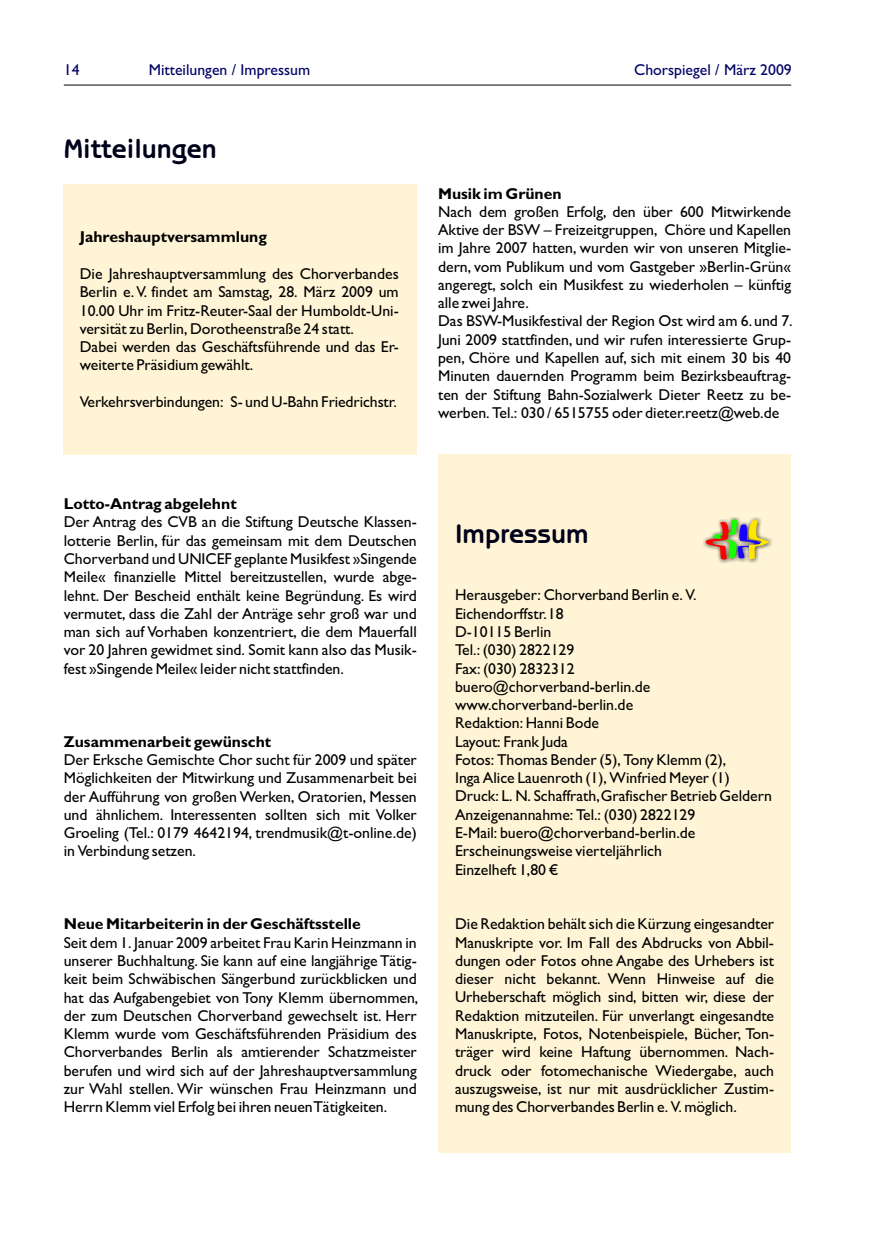
<style>
.page{position:relative;width:872px;height:1242px;background:#fff}
.page>*{position:absolute;margin:0;border:0;box-sizing:border-box;transform-origin:0 0}
.t1{font:700 27px "Benguiat Gothic";color:#00001a}
.t2{font:15.75px/18.3px "Gill Sans";color:#000;text-align:justify}
.t3{font:700 15.75px "Gill Sans";color:#000}
.t4{font:15.75px "Gill Sans";color:#006}
</style>
<div class="page">
<hr style="left:64px;top:85px;width:727px;height:1px;background:#000">
<div style="left:438px;top:454px;width:353px;height:698px;background:#fff5d6"></div>
<img style="left:703px;top:517px;width:69px;height:46px">
<svg style="left:705px;top:519px;width:64px;height:40px"></svg>
<div style="left:64px;top:184px;width:353px;height:270px;background:#fff5d6"></div>
<p class="t4" style="left:64px;top:64px;width:17px">14</p>
<p class="t4" style="left:149px;top:64px;width:163px">Mitteilungen / Impressum</p>
<p class="t4" style="left:634px;top:64px;width:159px">Chorspiegel / März 2009</p>
<h1 class="t1" style="left:64px;top:132px;width:155px">Mitteilungen</h1>
<p class="t3" style="left:80px;top:231px;width:189px">Jahreshauptversammlung</p>
<p class="t2" style="left:80px;top:266px;width:320px;text-align:left">Die Jahreshauptversammlung des Chorverbandes Berlin e.V. findet am Samstag, 28. März 2009 um 10.00 Uhr im Fritz-Reuter-Saal der Humboldt-Uni&shy;versität zu Berlin, Dorotheenstraße 24 statt.<br>Dabei werden das Geschäftsführende und das Er&shy;weiterte Präsidium gewählt.</p>
<p class="t2" style="left:80px;top:394px;width:318px">Verkehrsverbindungen: S- und U-Bahn Friedrichstr.</p>
<p class="t3" style="left:438px;top:188px;width:125px">Musik im Grünen</p>
<p class="t2" style="left:438px;top:204px;width:356px;text-align:left">Nach dem großen Erfolg, den über 600 Mitwirkende Aktive der BSW – Freizeitgruppen, Chöre und Kapellen im Jahre 2007 hatten, wurden wir von unseren Mitglie&shy;dern, vom Publikum und vom Gastgeber »Berlin-Grün« angeregt, solch ein Musikfest zu wiederholen – künftig alle zwei Jahre.<br>Das BSW-Musikfestival der Region Ost wird am 6.und 7.<br>Juni 2009 stattfinden, und wir rufen interessierte Grup&shy;pen, Chöre und Kapellen auf, sich mit einem 30 bis 40<br>Minuten dauernden Programm beim Bezirksbeauftrag&shy;ten der Stiftung Bahn-Sozialwerk Dieter Reetz zu be&shy;werben. Tel.: 030 / 6515755 oder dieter.reetz@web.de</p>
<p class="t3" style="left:64px;top:498px;width:174px">Lotto-Antrag abgelehnt</p>
<p class="t2" style="left:64px;top:515px;width:354px">Der Antrag des CVB an die Stiftung Deutsche Klassen&shy;lotterie Berlin, für das gemeinsam mit dem Deutschen Chorverband und UNICEF geplante Musikfest »Singende Meile« finanzielle Mittel bereitzustellen, wurde abge&shy;lehnt. Der Bescheid enthält keine Begründung. Es wird vermutet, dass die Zahl der Anträge sehr groß war und man sich auf Vorhaben konzentriert, die dem Mauerfall vor 20 Jahren gewidmet sind. Somit kann also das Musik&shy;fest »Singende Meile« leider nicht stattfinden.</p>
<p class="t3" style="left:64px;top:736px;width:209px">Zusammenarbeit gewünscht</p>
<p class="t2" style="left:64px;top:752px;width:354px">Der Erksche Gemischte Chor sucht für 2009 und später Möglichkeiten der Mitwirkung und Zusammenarbeit bei der Aufführung von großen Werken, Oratorien, Messen und ähnlichem. Interessenten sollten sich mit Volker Groeling (Tel.: 0179 4642194, trendmusik@t-online.de) in Verbindung setzen.</p>
<p class="t3" style="left:64px;top:918px;width:299px">Neue Mitarbeiterin in der Geschäftsstelle</p>
<p class="t2" style="left:64px;top:935px;width:356px">Seit dem 1. Januar 2009 arbeitet Frau Karin Heinzmann in unserer Buchhaltung. Sie kann auf eine langjährige Tätig&shy;keit beim Schwäbischen Sängerbund zurückblicken und hat das Aufgabengebiet von Tony Klemm übernommen, der zum Deutschen Chorverband gewechselt ist. Herr Klemm wurde vom Geschäftsführenden Präsidium des Chorverbandes Berlin als amtierender Schatzmeister berufen und wird sich auf der Jahreshauptversammlung zur Wahl stellen. Wir wünschen Frau Heinzmann und Herrn Klemm viel Erfolg bei ihren neuen Tätigkeiten.</p>
<h1 class="t1" style="left:455px;top:517px;width:135px">Impressum</h1>
<p class="t2" style="left:455px;top:587px;width:318px;text-align:left">Herausgeber: Chorverband Berlin e. V.<br>Eichendorffstr.18<br>D-10115 Berlin<br>Tel.: (030) 2822129<br>Fax: (030) 2832312 buero@chorverband-berlin.de www.chorverband-berlin.de<br>Redaktion: Hanni Bode<br>Layout: Frank Juda<br>Fotos: Thomas Bender (5), Tony Klemm (2),<br>Inga Alice Lauenroth (1), Winfried Meyer (1)<br>Druck: L. N. Schaffrath,Grafischer Betrieb Geldern<br>Anzeigenannahme: Tel.: (030) 2822129<br>E-Mail: buero@chorverband-berlin.de<br>Erscheinungsweise vierteljährlich<br>Einzelheft 1,80 €</p>
<p class="t2" style="left:455px;top:916px;width:321px">Die Redaktion behält sich die Kürzung eingesandter Manuskripte vor. Im Fall des Abdrucks von Abbil&shy;dungen oder Fotos ohne Angabe des Urhebers ist dieser nicht bekannt. Wenn Hinweise auf die Urheberschaft möglich sind, bitten wir, diese der Redaktion mitzuteilen. Für unverlangt eingesandte Manuskripte, Fotos, Notenbeispiele, Bücher, Ton&shy;träger wird keine Haftung übernommen. Nach&shy;druck oder fotomechanische Wiedergabe, auch auszugsweise, ist nur mit ausdrücklicher Zustim&shy;mung des Chorverbandes Berlin e. V. möglich.</p>
</div>
